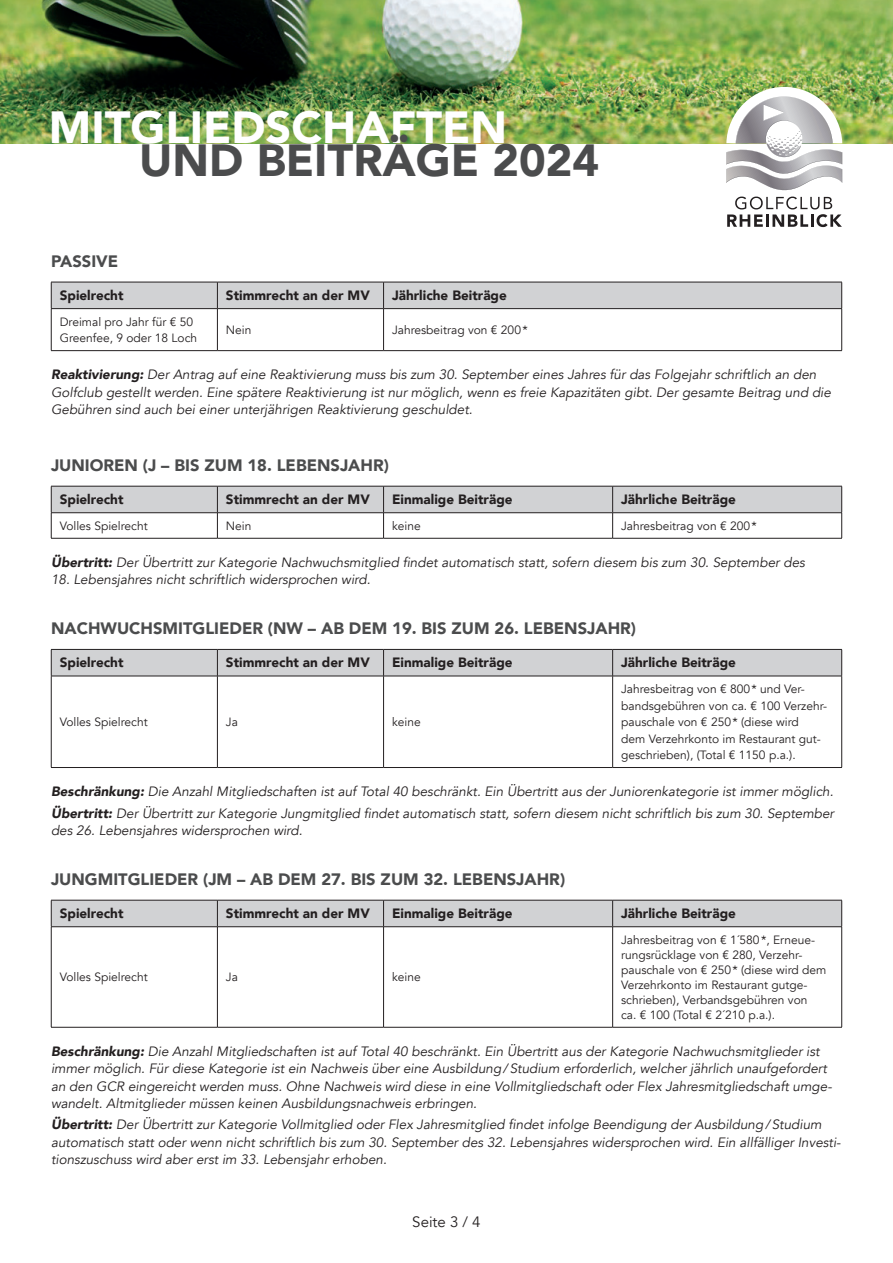
<style>
.page{position:relative;width:893px;height:1263px;background:#fff}
.page>*{position:absolute;margin:0;border:0;box-sizing:border-box;transform-origin:0 0}
.t1{font:900 45px "Avenir";color:#fff}
.t2{font:900 45px "Avenir";color:#4b4c4d}
.t3{font:900 16.5px "Avenir";color:#4b4c4d}
.t4{font:15px "Avenir";color:#231f20}
.t5{font:italic 13.5px/17.2px "Avenir";color:#231f20}
.t6{font:900 13.5px "Avenir";color:#231f20}
.t7{font:12px/16.5px "Avenir";color:#231f20}
.s1{font-weight:900}
</style>
<div class="page">
<img style="left:0;top:0;width:893px;height:143px">
<svg style="left:726px;top:87px;width:116px;height:104px"></svg>
<svg style="left:727px;top:197px;width:115px;height:30px"></svg>
<svg style="left:51px;top:486px;width:791px;height:52px"></svg>
<hr style="left:51px;top:538px;width:166px;height:1px;background:#231f20">
<hr style="left:217px;top:538px;width:167px;height:1px;background:#231f20">
<hr style="left:384px;top:538px;width:229px;height:1px;background:#231f20">
<hr style="left:613px;top:538px;width:229px;height:1px;background:#231f20">
<svg style="left:51px;top:649px;width:791px;height:27px;background:#c6c7c9"></svg>
<hr style="left:51px;top:676px;width:166px;height:1px;background:#231f20">
<hr style="left:51px;top:676px;width:1px;height:91px;background:#231f20">
<hr style="left:217px;top:676px;width:167px;height:1px;background:#231f20">
<hr style="left:217px;top:676px;width:1px;height:91px;background:#231f20">
<hr style="left:384px;top:676px;width:229px;height:1px;background:#231f20">
<hr style="left:383px;top:676px;width:1px;height:91px;background:#231f20">
<hr style="left:613px;top:676px;width:229px;height:1px;background:#231f20">
<hr style="left:612px;top:676px;width:1px;height:91px;background:#231f20">
<hr style="left:841px;top:676px;width:1px;height:91px;background:#231f20">
<hr style="left:51px;top:767px;width:166px;height:1px;background:#231f20">
<hr style="left:217px;top:767px;width:167px;height:1px;background:#231f20">
<hr style="left:384px;top:767px;width:229px;height:1px;background:#231f20">
<hr style="left:613px;top:767px;width:229px;height:1px;background:#231f20">
<div style="left:51px;top:900px;width:791px;height:26px;background:#d1d2d4"></div>
<hr style="left:51px;top:926px;width:166px;height:1px;background:#231f20">
<hr style="left:51px;top:927px;width:1px;height:100px;background:#231f20">
<hr style="left:217px;top:926px;width:167px;height:1px;background:#231f20">
<hr style="left:217px;top:927px;width:1px;height:100px;background:#231f20">
<hr style="left:384px;top:926px;width:229px;height:1px;background:#231f20">
<hr style="left:383px;top:927px;width:1px;height:100px;background:#231f20">
<hr style="left:613px;top:926px;width:229px;height:1px;background:#231f20">
<hr style="left:612px;top:927px;width:1px;height:100px;background:#231f20">
<hr style="left:841px;top:927px;width:1px;height:100px;background:#231f20">
<hr style="left:51px;top:1027px;width:166px;height:1px;background:#231f20">
<hr style="left:217px;top:1027px;width:167px;height:1px;background:#231f20">
<hr style="left:384px;top:1027px;width:229px;height:1px;background:#231f20">
<hr style="left:613px;top:1027px;width:229px;height:1px;background:#231f20">
<div style="left:51px;top:282px;width:791px;height:26px;background:#d1d2d4"></div>
<hr style="left:51px;top:308px;width:166px;height:1px;background:#231f20">
<hr style="left:51px;top:309px;width:1px;height:41px;background:#231f20">
<hr style="left:217px;top:308px;width:167px;height:1px;background:#231f20">
<hr style="left:217px;top:309px;width:1px;height:41px;background:#231f20">
<hr style="left:384px;top:308px;width:458px;height:1px;background:#231f20">
<hr style="left:383px;top:309px;width:1px;height:41px;background:#231f20">
<hr style="left:841px;top:309px;width:1px;height:41px;background:#231f20">
<hr style="left:51px;top:350px;width:166px;height:1px;background:#231f20">
<hr style="left:217px;top:350px;width:167px;height:1px;background:#231f20">
<hr style="left:384px;top:350px;width:458px;height:1px;background:#231f20">
<p class="t1" style="left:49px;top:89px;width:460px">MITGLIEDSCHAFTEN</p>
<p class="t2" style="left:139px;top:122px;width:461px">UND BEITRÄGE 2024</p>
<p class="t3" style="left:51px;top:247px;width:69px">PASSIVE</p>
<p class="t6" style="left:60px;top:284px;width:65px">Spielrecht</p>
<p class="t6" style="left:226px;top:284px;width:145px">Stimmrecht an der MV</p>
<p class="t6" style="left:392px;top:284px;width:116px">Jährliche Beiträge</p>
<p class="t7" style="left:60px;top:313px;width:139px">Dreimal pro Jahr für € 50<br>Greenfee, 9 oder 18 Loch</p>
<p class="t7" style="left:226px;top:322px;width:27px">Nein</p>
<p class="t7" style="left:392px;top:322px;width:137px">Jahresbeitrag von € 200*</p>
<p class="t5" style="left:51px;top:366px;width:781px"><span class="s1">Reaktivierung:</span> Der Antrag auf eine Reaktivierung muss bis zum 30. September eines Jahres für das Folgejahr schriftlich an den<br>Golfclub gestellt werden. Eine spätere Reaktivierung ist nur möglich, wenn es freie Kapazitäten gibt. Der gesamte Beitrag und die<br>Gebühren sind auch bei einer unterjährigen Reaktivierung geschuldet.</p>
<p class="t3" style="left:51px;top:451px;width:339px">JUNIOREN (J – BIS ZUM 18. LEBENSJAHR)</p>
<p class="t6" style="left:60px;top:488px;width:65px">Spielrecht</p>
<p class="t6" style="left:226px;top:488px;width:145px">Stimmrecht an der MV</p>
<p class="t6" style="left:392px;top:488px;width:122px">Einmalige Beiträge</p>
<p class="t6" style="left:621px;top:488px;width:116px">Jährliche Beiträge</p>
<p class="t7" style="left:60px;top:518px;width:89px">Volles Spielrecht</p>
<p class="t7" style="left:226px;top:518px;width:27px">Nein</p>
<p class="t7" style="left:392px;top:518px;width:30px">keine</p>
<p class="t7" style="left:621px;top:518px;width:137px">Jahresbeitrag von € 200*</p>
<p class="t5" style="left:51px;top:554px;width:755px"><span class="s1">Übertritt:</span> Der Übertritt zur Kategorie Nachwuchsmitglied findet automatisch statt, sofern diesem bis zum 30. September des</p>
<p class="t5" style="left:51px;top:571px;width:321px">18. Lebensjahres nicht schriftlich widersprochen wird.</p>
<p class="t3" style="left:51px;top:614px;width:587px">NACHWUCHSMITGLIEDER (NW – AB DEM 19. BIS ZUM 26. LEBENSJAHR)</p>
<p class="t6" style="left:60px;top:651px;width:65px">Spielrecht</p>
<p class="t6" style="left:226px;top:651px;width:145px">Stimmrecht an der MV</p>
<p class="t6" style="left:392px;top:651px;width:122px">Einmalige Beiträge</p>
<p class="t6" style="left:621px;top:651px;width:116px">Jährliche Beiträge</p>
<p class="t7" style="left:621px;top:681px;width:207px">Jahresbeitrag von € 800* und Ver&shy;bandsgebühren von ca. € 100 Verzehr&shy;pauschale von € 250* (diese wird<br>dem Verzehrkonto im Restaurant gut&shy;geschrieben), (Total € 1150 p.a.).</p>
<p class="t5" style="left:51px;top:783px;width:784px"><span class="s1">Beschränkung:</span> Die Anzahl Mitgliedschaften ist auf Total 40 beschränkt. Ein Übertritt aus der Juniorenkategorie ist immer möglich.</p>
<p class="t5" style="left:51px;top:805px;width:785px"><span class="s1">Übertritt:</span> Der Übertritt zur Kategorie Jungmitglied findet automatisch statt, sofern diesem nicht schriftlich bis zum 30. September des 26. Lebensjahres widersprochen wird.</p>
<p class="t3" style="left:51px;top:865px;width:516px">JUNGMITGLIEDER (JM – AB DEM 27. BIS ZUM 32. LEBENSJAHR)</p>
<p class="t6" style="left:60px;top:902px;width:65px">Spielrecht</p>
<p class="t6" style="left:226px;top:902px;width:145px">Stimmrecht an der MV</p>
<p class="t6" style="left:392px;top:902px;width:122px">Einmalige Beiträge</p>
<p class="t6" style="left:621px;top:902px;width:116px">Jährliche Beiträge</p>
<p class="t7" style="left:60px;top:714px;width:89px">Volles Spielrecht</p>
<p class="t7" style="left:226px;top:714px;width:14px">Ja</p>
<p class="t7" style="left:392px;top:714px;width:30px">keine</p>
<p class="t7" style="left:621px;top:932px;width:207px;line-height:15px">Jahresbeitrag von € 1´580*, Erneue&shy;rungsrücklage von € 280, Verzehr&shy;pauschale von € 250* (diese wird dem Verzehrkonto im Restaurant gutge&shy;schrieben), Verbandsgebühren von<br>ca. € 100 (Total € 2´210 p.a.).</p>
<p class="t5" style="left:51px;top:1043px;width:782px"><span class="s1">Beschränkung:</span> Die Anzahl Mitgliedschaften ist auf Total 40 beschränkt. Ein Übertritt aus der Kategorie Nachwuchsmitglieder ist immer möglich. Für diese Kategorie ist ein Nachweis über eine Ausbildung/Studium erforderlich, welcher jährlich unaufgefordert an den GCR eingereicht werden muss. Ohne Nachweis wird diese in eine Vollmitgliedschaft oder Flex Jahresmitgliedschaft umge&shy;wandelt. Altmitglieder müssen keinen Ausbildungsnachweis erbringen.</p>
<p class="t5" style="left:51px;top:1116px;width:791px"><span class="s1">Übertritt:</span> Der Übertritt zur Kategorie Vollmitglied oder Flex Jahresmitglied findet infolge Beendigung der Ausbildung/Studium automatisch statt oder wenn nicht schriftlich bis zum 30. September des 32. Lebensjahres widersprochen wird. Ein allfälliger Investi&shy;tionszuschuss wird aber erst im 33. Lebensjahr erhoben.</p>
<p class="t7" style="left:60px;top:969px;width:89px">Volles Spielrecht</p>
<p class="t7" style="left:226px;top:969px;width:14px">Ja</p>
<p class="t7" style="left:392px;top:969px;width:30px">keine</p>
<p class="t4" style="left:412px;top:1213px;width:70px">Seite 3 / 4</p>
</div>
